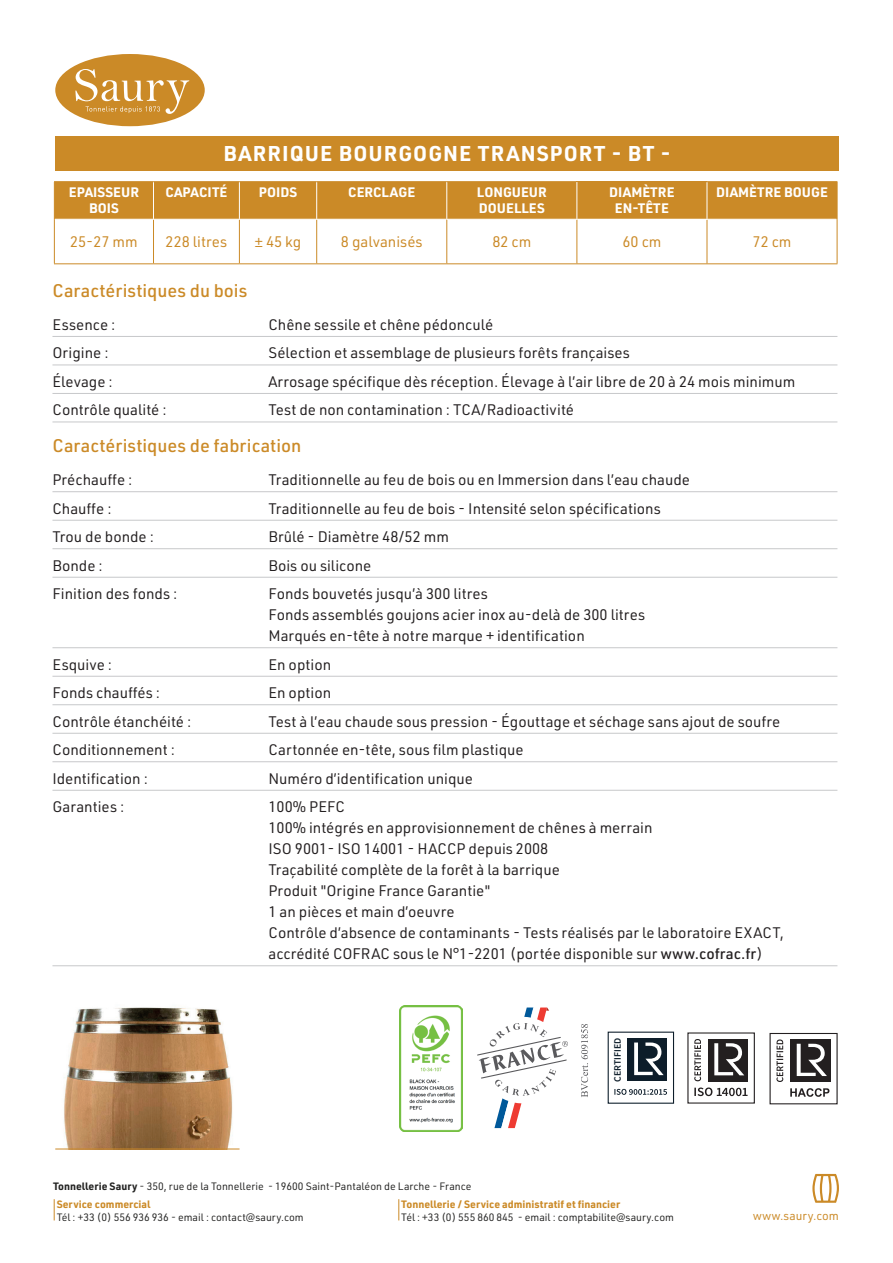
<style>
.page{position:relative;width:893px;height:1263px;background:#fff}
.page>*{position:absolute;margin:0;border:0;box-sizing:border-box;transform-origin:0 0}
.t1{font:700 21px "URWDIN";letter-spacing:.05em;color:#fff}
.t2{font:500 18px "URWDIN";color:#cb8a27}
.t3{font:15px/21px "URWDIN";color:#231f20}
.t4{font:15px "URWDIN";color:#cb8a27}
.t5{font:700 13.5px/16.2px "URWDIN";color:#fff;text-align:center}
.t6{font:12px "URWDIN";color:#cb8a27}
.t7{font:10.5px/18.1px "URWDIN";color:#232322}
.t8{font:700 10.5px "URWDIN";color:#cb8a27}
.t9{font:600 9.9px "Source Sans Pro";color:#0d1d2a}
.s1{font-weight:500}
.s2{font-weight:700}
.s3{font-weight:700;color:#cb8a27}
</style>
<div class="page">
<svg style="left:55px;top:54px;width:150px;height:72px"></svg>
<div style="left:55px;top:137px;width:784px;height:34px;background:#cb8a27"></div>
<div style="left:55px;top:182px;width:782px;height:37px;background:#cb8a27"></div>
<div style="left:577px;top:182px;width:130px;height:37px;background:#cb8a27"></div>
<hr style="left:153px;top:220px;width:1px;height:43px;background:#cb8a27">
<hr style="left:239px;top:220px;width:1px;height:43px;background:#cb8a27">
<hr style="left:316px;top:220px;width:1px;height:43px;background:#cb8a27">
<hr style="left:707px;top:220px;width:1px;height:43px;background:#cb8a27">
<hr style="left:707px;top:182px;width:1px;height:37px;background:#fff">
<hr style="left:316px;top:182px;width:1px;height:37px;background:#fff">
<hr style="left:239px;top:182px;width:1px;height:37px;background:#fff">
<hr style="left:153px;top:182px;width:1px;height:37px;background:#fff">
<hr style="left:54px;top:181px;width:99px;height:1px;background:#cb8a27">
<hr style="left:54px;top:182px;width:1px;height:37px;background:#cb8a27">
<hr style="left:153px;top:181px;width:86px;height:1px;background:#cb8a27">
<hr style="left:239px;top:181px;width:78px;height:1px;background:#cb8a27">
<hr style="left:317px;top:181px;width:130px;height:1px;background:#cb8a27">
<hr style="left:577px;top:181px;width:130px;height:1px;background:#cb8a27">
<hr style="left:707px;top:181px;width:130px;height:1px;background:#cb8a27">
<hr style="left:837px;top:182px;width:1px;height:37px;background:#cb8a27">
<hr style="left:54px;top:219px;width:1px;height:44px;background:#cb8a27">
<hr style="left:837px;top:219px;width:1px;height:44px;background:#cb8a27">
<hr style="left:54px;top:263px;width:99px;height:1px;background:#cb8a27">
<hr style="left:153px;top:263px;width:86px;height:1px;background:#cb8a27">
<hr style="left:239px;top:263px;width:78px;height:1px;background:#cb8a27">
<hr style="left:317px;top:263px;width:130px;height:1px;background:#cb8a27">
<hr style="left:577px;top:263px;width:130px;height:1px;background:#cb8a27">
<hr style="left:707px;top:263px;width:130px;height:1px;background:#cb8a27">
<hr style="left:446px;top:220px;width:1px;height:43px;background:#cb8a27">
<hr style="left:576px;top:220px;width:1px;height:43px;background:#cb8a27">
<hr style="left:447px;top:263px;width:130px;height:1px;background:#cb8a27">
<hr style="left:446px;top:182px;width:1px;height:37px;background:#fff">
<hr style="left:447px;top:181px;width:130px;height:1px;background:#cb8a27">
<hr style="left:576px;top:182px;width:1px;height:37px;background:#fff">
<svg style="left:812px;top:1174px;width:27px;height:29px"></svg>
<svg style="left:54px;top:1199px;width:1px;height:21px"></svg>
<svg style="left:398px;top:1199px;width:1px;height:21px"></svg>
<hr style="left:52px;top:336px;width:785px;height:1px;background:#c7c8ca">
<hr style="left:52px;top:365px;width:785px;height:1px;background:#c7c8ca">
<hr style="left:52px;top:393px;width:785px;height:1px;background:#c7c8ca">
<hr style="left:52px;top:422px;width:785px;height:1px;background:#c7c8ca">
<hr style="left:52px;top:491px;width:785px;height:1px;background:#c7c8ca">
<hr style="left:52px;top:520px;width:785px;height:1px;background:#c7c8ca">
<hr style="left:52px;top:548px;width:785px;height:1px;background:#c7c8ca">
<hr style="left:52px;top:577px;width:785px;height:1px;background:#c7c8ca">
<hr style="left:52px;top:647px;width:785px;height:1px;background:#c7c8ca">
<hr style="left:52px;top:676px;width:785px;height:1px;background:#c7c8ca">
<hr style="left:52px;top:704px;width:785px;height:1px;background:#c7c8ca">
<hr style="left:52px;top:733px;width:785px;height:1px;background:#c7c8ca">
<hr style="left:52px;top:761px;width:785px;height:1px;background:#c7c8ca">
<hr style="left:52px;top:790px;width:785px;height:1px;background:#c7c8ca">
<hr style="left:52px;top:965px;width:785px;height:1px;background:#c7c8ca">
<div style="left:608px;top:1031px;width:66px;height:73px;border:1px solid #0d1d2a"></div>
<div style="left:628px;top:1038px;width:39px;height:43px;background:#0d1d2a"></div>
<svg style="left:634px;top:1042px;width:30px;height:33px"></svg>
<svg style="left:614px;top:1089px;width:53px;height:6px"></svg>
<svg style="left:694px;top:1039px;width:7px;height:42px"></svg>
<div style="left:708px;top:1039px;width:40px;height:42px;background:#231f20"></div>
<svg style="left:714px;top:1043px;width:30px;height:32px"></svg>
<svg style="left:694px;top:1087px;width:54px;height:9px"></svg>
<svg style="left:776px;top:1039px;width:7px;height:43px"></svg>
<div style="left:790px;top:1039px;width:40px;height:43px;background:#231f20"></div>
<svg style="left:797px;top:1044px;width:30px;height:32px"></svg>
<svg style="left:790px;top:1088px;width:39px;height:9px"></svg>
<img style="left:399px;top:1005px;width:64px;height:126px">
<svg style="left:581px;top:1024px;width:7px;height:73px"></svg>
<svg style="left:477px;top:1007px;width:91px;height:121px"></svg>
<img style="left:64px;top:1007px;width:169px;height:141px">
<hr style="left:55px;top:1148px;width:185px;height:1px;background:#cb8927">
<h1 class="t1" style="left:224px;top:139px;width:449px">BARRIQUE BOURGOGNE TRANSPORT - BT -</h1>
<p class="t5" style="left:69px;top:184px;width:72px">EPAISSEUR<br>BOIS</p>
<p class="t5" style="left:165px;top:184px;width:63px">CAPACITÉ</p>
<p class="t5" style="left:259px;top:184px;width:40px">POIDS</p>
<p class="t5" style="left:348px;top:184px;width:68px">CERCLAGE</p>
<p class="t5" style="left:477px;top:184px;width:71px;text-align:left">LONGUEUR<br>DOUELLES</p>
<p class="t5" style="left:609px;top:184px;width:67px">DIAMÈTRE<br>EN-TÊTE</p>
<p class="t5" style="left:716px;top:184px;width:113px">DIAMÈTRE BOUGE</p>
<p class="t4" style="left:70px;top:232px;width:69px">25-27 mm</p>
<p class="t4" style="left:166px;top:232px;width:63px">228 litres</p>
<p class="t4" style="left:255px;top:232px;width:48px">± 45 kg</p>
<p class="t4" style="left:341px;top:232px;width:83px">8 galvanisés</p>
<p class="t4" style="left:492px;top:232px;width:40px">82 cm</p>
<p class="t4" style="left:622px;top:232px;width:40px">60 cm</p>
<p class="t4" style="left:753px;top:232px;width:40px">72 cm</p>
<p class="t2" style="left:52px;top:279px;width:196px">Caractéristiques du bois</p>
<p class="t3" style="left:52px;top:314px;width:64px">Essence :</p>
<p class="t3" style="left:268px;top:314px;width:226px">Chêne sessile et chêne pédonculé</p>
<p class="t3" style="left:52px;top:342px;width:58px">Origine :</p>
<p class="t3" style="left:268px;top:342px;width:363px">Sélection et assemblage de plusieurs forêts françaises</p>
<p class="t3" style="left:52px;top:371px;width:62px">Élevage :</p>
<p class="t3" style="left:268px;top:371px;width:528px">Arrosage spécifique dès réception. Élevage à l’air libre de 20 à 24 mois minimum</p>
<p class="t3" style="left:52px;top:399px;width:116px">Contrôle qualité :</p>
<p class="t3" style="left:268px;top:399px;width:307px">Test de non contamination : TCA/Radioactivité</p>
<p class="t2" style="left:52px;top:434px;width:250px">Caractéristiques de fabrication</p>
<p class="t3" style="left:52px;top:469px;width:81px">Préchauffe :</p>
<p class="t3" style="left:268px;top:469px;width:423px">Traditionnelle au feu de bois ou en Immersion dans l’eau chaude</p>
<p class="t3" style="left:52px;top:497px;width:61px">Chauffe :</p>
<p class="t3" style="left:268px;top:497px;width:394px">Traditionnelle au feu de bois - Intensité selon spécifications</p>
<p class="t3" style="left:52px;top:526px;width:103px">Trou de bonde :</p>
<p class="t3" style="left:268px;top:526px;width:182px">Brûlé - Diamètre 48/52 mm</p>
<p class="t3" style="left:52px;top:554px;width:52px">Bonde :</p>
<p class="t3" style="left:268px;top:554px;width:104px">Bois ou silicone</p>
<p class="t3" style="left:52px;top:583px;width:126px">Finition des fonds :</p>
<p class="t3" style="left:268px;top:583px;width:378px">Fonds bouvetés jusqu’à 300 litres<br>Fonds assemblés goujons acier inox au-delà de 300 litres<br>Marqués en-tête à notre marque + identification</p>
<p class="t3" style="left:52px;top:653px;width:61px">Esquive :</p>
<p class="t3" style="left:268px;top:653px;width:64px">En option</p>
<p class="t3" style="left:52px;top:682px;width:109px">Fonds chauffés :</p>
<p class="t3" style="left:268px;top:682px;width:64px">En option</p>
<p class="t3" style="left:52px;top:710px;width:140px">Contrôle étanchéité :</p>
<p class="t3" style="left:268px;top:710px;width:513px">Test à l’eau chaude sous pression - Égouttage et séchage sans ajout de soufre</p>
<p class="t3" style="left:52px;top:739px;width:124px">Conditionnement :</p>
<p class="t3" style="left:268px;top:739px;width:257px">Cartonnée en-tête, sous film plastique</p>
<p class="t3" style="left:52px;top:767px;width:97px">Identification :</p>
<p class="t3" style="left:268px;top:767px;width:206px">Numéro d’identification unique</p>
<p class="t3" style="left:52px;top:796px;width:73px">Garanties :</p>
<p class="t3" style="left:268px;top:796px;width:517px">100% PEFC<br>100% intégrés en approvisionnement de chênes à merrain<br>ISO 9001- ISO 14001 - HACCP depuis 2008<br>Traçabilité complète de la forêt à la barrique<br>Produit "Origine France Garantie"<br>1 an pièces et main d’oeuvre<br>Contrôle d’absence de contaminants - Tests réalisés par le laboratoire EXACT, accrédité COFRAC sous le N°1-2201 (portée disponible sur <span class="s1">www.cofrac.fr</span>)</p>
<p class="t9" style="left:611px;top:1081px;width:45px;rotate:-90deg">CERTIFIED</p>
<p class="t7" style="left:401px;top:1176px;width:220px;text-indent:-348px"><span class="s2">Tonnellerie Saury</span> - 350, rue de la Tonnellerie - 19600 Saint-Pantaléon de Larche - France<br><span class="s3">Tonnellerie / Service administratif et financier</span></p>
<p class="t7" style="left:401px;top:1207px;width:274px">Tél : +33 (0) 555 860 845 - email : comptabilite@saury.com</p>
<p class="t8" style="left:57px;top:1197px;width:95px">Service commercial</p>
<p class="t7" style="left:57px;top:1207px;width:249px">Tél : +33 (0) 556 936 936 - email : contact@saury.com</p>
<p class="t6" style="left:753px;top:1208px;width:88px">www.saury.com</p>
</div>
